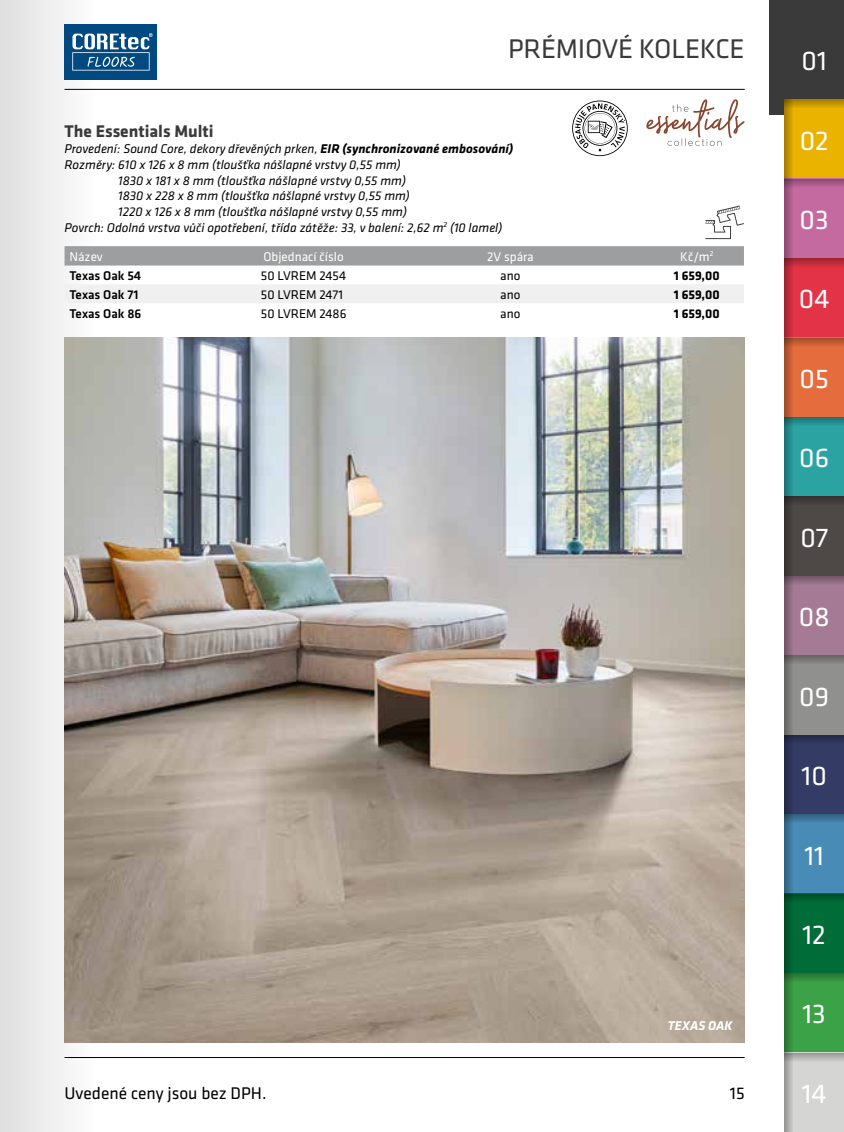
<style>
.page{position:relative;width:844px;height:1132px;background:#fff}
.page>*{position:absolute;margin:0;border:0;box-sizing:border-box;transform-origin:0 0}
.t1{font:28px "Klavika";color:#fff}
.t2{font:28px "Klavika";letter-spacing:-.01em;color:#393a39}
.t3{font:17.5px "Klavika";color:#000}
.t4{font:700 17.5px "Klavika";color:#393a39}
.t5{font:italic 13.12px "Klavika";color:#000}
.t6{font:13.12px "Klavika";color:#000}
.t7{font:13.12px "Klavika";color:#fff}
.t8{font:500 13.12px "Klavika";color:#000}
.t9{font:700 13.12px "Klavika";letter-spacing:-.005em;color:#000}
.t10{font:italic 700 13.12px "Klavika";color:#fff}
.s1{font-weight:700}
</style>
<div class="page">
<hr style="left:64px;top:1056px;width:680px;height:1px;background:#000">
<div style="left:0;top:0;width:100px;height:1131px;background:linear-gradient(to right,#dfdfdf,#fefefe)"></div>
<hr style="left:64px;top:89px;width:680px;height:1px;background:#000">
<div style="left:769px;top:0;width:74px;height:114px;background:#393a39"></div>
<div style="left:784px;top:99px;width:59px;height:80px;background:#e9b300"></div>
<div style="left:784px;top:179px;width:59px;height:79px;background:#c56aa1"></div>
<div style="left:784px;top:258px;width:59px;height:79px;background:#e23446"></div>
<div style="left:784px;top:337px;width:59px;height:80px;background:#e56c3d"></div>
<div style="left:784px;top:417px;width:59px;height:79px;background:#2ca3a3"></div>
<div style="left:784px;top:496px;width:59px;height:79px;background:#4e4846"></div>
<div style="left:784px;top:575px;width:59px;height:80px;background:#a57a94"></div>
<div style="left:784px;top:655px;width:59px;height:79px;background:#90918f"></div>
<div style="left:784px;top:734px;width:59px;height:80px;background:#343b65"></div>
<div style="left:784px;top:814px;width:59px;height:79px;background:#478bb6"></div>
<div style="left:784px;top:893px;width:59px;height:79px;background:#006d39"></div>
<div style="left:784px;top:972px;width:59px;height:80px;background:#3ca247"></div>
<div style="left:784px;top:1052px;width:59px;height:79px;background:#d5d5d3"></div>
<svg style="left:784px;top:108px;width:9px;height:1023px"></svg>
<svg style="left:784px;top:99px;width:59px;height:9px"></svg>
<svg style="left:784px;top:179px;width:59px;height:9px"></svg>
<svg style="left:784px;top:258px;width:59px;height:9px"></svg>
<svg style="left:784px;top:337px;width:59px;height:9px"></svg>
<svg style="left:784px;top:417px;width:59px;height:9px"></svg>
<div style="left:784px;top:496px;width:59px;height:9px;background:#3f3a38"></div>
<svg style="left:784px;top:575px;width:59px;height:9px"></svg>
<svg style="left:784px;top:655px;width:59px;height:9px"></svg>
<svg style="left:784px;top:734px;width:59px;height:9px"></svg>
<svg style="left:784px;top:814px;width:59px;height:9px"></svg>
<svg style="left:784px;top:893px;width:59px;height:9px"></svg>
<svg style="left:784px;top:972px;width:59px;height:9px"></svg>
<svg style="left:784px;top:1052px;width:59px;height:9px"></svg>
<svg style="left:705px;top:205px;width:38px;height:34px"></svg>
<svg style="left:646px;top:99px;width:98px;height:47px"></svg>
<img style="left:64px;top:337px;width:680px;height:705px">
<svg style="left:572px;top:100px;width:55px;height:56px"></svg>
<div style="left:64px;top:24px;width:93px;height:55px;background:#004a81"></div>
<svg style="left:72px;top:33px;width:80px;height:38px"></svg>
<div style="left:64px;top:246px;width:679px;height:19px;background:#9c9e9f"></div>
<div style="left:64px;top:284px;width:679px;height:19px;background:#f0f0f1"></div>
<h1 class="t2" style="left:508px;top:33px;width:238px">PRÉMIOVÉ KOLEKCE</h1>
<h2 class="t4" style="left:64px;top:122px;width:151px">The Essentials Multi</h2>
<p class="t5" style="left:64px;top:141px;width:450px">Provedení: Sound Core, dekory dřevěných prken, <span class="s1">EIR (synchronizované embosování)</span></p>
<p class="t5" style="left:64px;top:157px;width:338px">Rozměry: 610 x 126 x 8 mm (tloušťka nášlapné vrstvy 0,55 mm)</p>
<p class="t5" style="left:118px;top:173px;width:289px">1830 x 181 x 8 mm (tloušťka nášlapné vrstvy 0,55 mm)</p>
<p class="t5" style="left:118px;top:189px;width:293px">1830 x 228 x 8 mm (tloušťka nášlapné vrstvy 0,55 mm)</p>
<p class="t5" style="left:118px;top:204px;width:290px">1220 x 126 x 8 mm (tloušťka nášlapné vrstvy 0,55 mm)</p>
<p class="t5" style="left:64px;top:220px;width:439px">Povrch: Odolná vrstva vůči opotřebení, třída zátěže: 33, v balení: 2,62 m<sup>2</sup> (10 lamel)</p>
<p class="t7" style="left:69px;top:249px;width:35px">Název</p>
<p class="t7" style="left:263px;top:249px;width:82px">Objednací číslo</p>
<p class="t7" style="left:487px;top:249px;width:48px">2V spára</p>
<p class="t7" style="left:680px;top:249px;width:35px">Kč/m<sup>2</sup></p>
<p class="t8" style="left:69px;top:268px;width:73px">Texas Oak 54</p>
<p class="t6" style="left:261px;top:268px;width:87px">50 LVREM 2454</p>
<p class="t6" style="left:500px;top:268px;width:22px">ano</p>
<p class="t9" style="left:673px;top:268px;width:47px">1 659,00</p>
<p class="t8" style="left:69px;top:287px;width:71px">Texas Oak 71</p>
<p class="t6" style="left:261px;top:287px;width:84px">50 LVREM 2471</p>
<p class="t6" style="left:500px;top:287px;width:22px">ano</p>
<p class="t9" style="left:673px;top:287px;width:47px">1 659,00</p>
<p class="t8" style="left:69px;top:306px;width:73px">Texas Oak 86</p>
<p class="t6" style="left:261px;top:306px;width:87px">50 LVREM 2486</p>
<p class="t6" style="left:500px;top:306px;width:22px">ano</p>
<p class="t9" style="left:673px;top:306px;width:47px">1 659,00</p>
<h2 class="t3" style="left:64px;top:1083px;width:203px">Uvedené ceny jsou bez DPH.</h2>
<p class="t10" style="left:667px;top:1018px;width:66px">TEXAS OAK</p>
<h2 class="t3" style="left:729px;top:1083px;width:16px">15</h2>
<h1 class="t1" style="left:801px;top:46px;width:27px">01</h1>
<h1 class="t1" style="left:799px;top:125px;width:30px">02</h1>
<h1 class="t1" style="left:799px;top:204px;width:31px">03</h1>
<h1 class="t1" style="left:798px;top:284px;width:32px">04</h1>
<h1 class="t1" style="left:799px;top:363px;width:31px">05</h1>
<h1 class="t1" style="left:799px;top:442px;width:31px">06</h1>
<h1 class="t1" style="left:800px;top:522px;width:29px">07</h1>
<h1 class="t1" style="left:798px;top:601px;width:32px">08</h1>
<h1 class="t1" style="left:799px;top:681px;width:31px">09</h1>
<h1 class="t1" style="left:801px;top:760px;width:27px">10</h1>
<h1 class="t1" style="left:804px;top:839px;width:21px">11</h1>
<h1 class="t1" style="left:802px;top:919px;width:25px">12</h1>
<h1 class="t1" style="left:802px;top:998px;width:25px">13</h1>
<h1 class="t1" style="left:801px;top:1077px;width:26px">14</h1>
</div>
